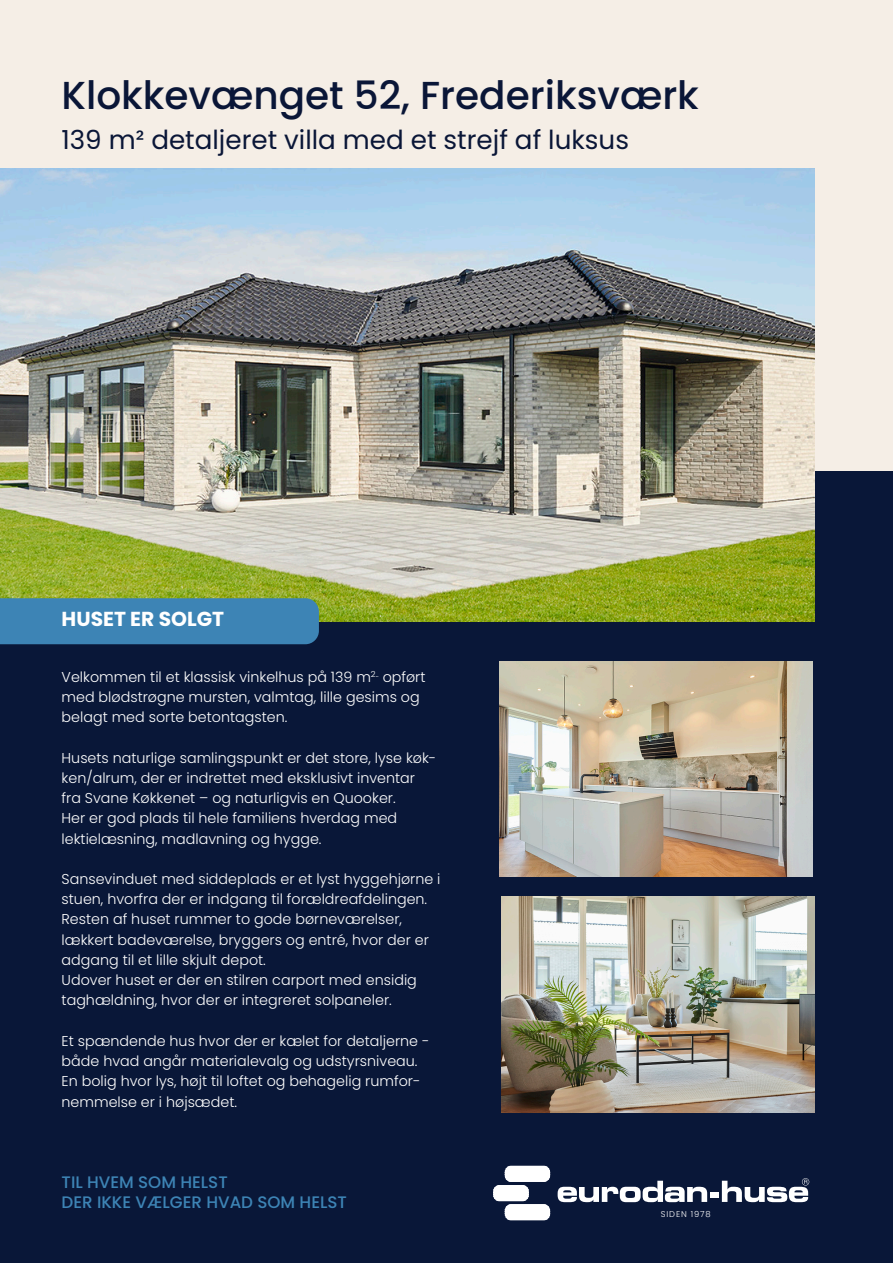
<style>
.page{position:relative;width:893px;height:1263px;background:#fff}
.page>*{position:absolute;margin:0;border:0;box-sizing:border-box;transform-origin:0 0}
.t1{font:500 39px "Poppins";color:#0a1637}
.t2{font:26.25px "Poppins";color:#0a1637}
.t3{font:700 20.25px "Poppins";color:#fff}
.t4{font:500 16.65px "Poppins";color:#3d84b5}
.t5{font:300 14.25px/20.2px "Poppins";color:#fff}
.t6{font:300 8.4px "Poppins";letter-spacing:.1em;color:#fff}
.s1{color:#091738}
</style>
<div class="page">
<div style="left:0;top:0;width:893px;height:478px;background:#f5eee6"></div>
<div style="left:0;top:471px;width:893px;height:792px;background:#091738"></div>
<img style="left:0;top:168px;width:814px;height:454px">
<svg style="left:558px;top:1181px;width:149px;height:21px"></svg>
<div style="left:710px;top:1192px;width:9px;height:5px;background:#fff"></div>
<svg style="left:493px;top:1166px;width:57px;height:53px"></svg>
<hr style="left:505px;top:1219px;width:45px;height:1px;background:#fff">
<hr style="left:505px;top:1217px;width:45px;height:1px;background:#fff">
<hr style="left:505px;top:1215px;width:45px;height:1px;background:#fff">
<hr style="left:505px;top:1213px;width:45px;height:1px;background:#fff">
<hr style="left:505px;top:1211px;width:45px;height:1px;background:#fff">
<hr style="left:505px;top:1208px;width:45px;height:1px;background:#fff">
<hr style="left:505px;top:1206px;width:45px;height:1px;background:#fff">
<hr style="left:505px;top:1204px;width:45px;height:1px;background:#fff">
<svg style="left:722px;top:1178px;width:87px;height:24px"></svg>
<div style="left:0;top:598px;width:319px;height:46px;background:#3d84b5"></div>
<img style="left:501px;top:897px;width:313px;height:215px">
<img style="left:500px;top:662px;width:313px;height:215px">
<p class="t1" style="left:61px;top:73px;width:639px">Klokkevænget 52, Frederiksværk</p>
<p class="t2" style="left:61px;top:125px;width:569px">139 m<span class="s1">²</span> detaljeret villa med et strejf af luksus</p>
<p class="t3" style="left:62px;top:608px;width:164px">HUSET ER SOLGT</p>
<p class="t5" style="left:62px;top:666px;width:365px">Velkommen til et klassisk vinkelhus på 139 m<sup>2..</sup> opført med blødstrøgne mursten, valmtag, lille gesims og belagt med sorte betontagsten.</p>
<p class="t5" style="left:62px;top:747px;width:376px">Husets naturlige samlingspunkt er det store, lyse køk&shy;ken/alrum, der er indrettet med eksklusivt inventar</p>
<p class="t5" style="left:62px;top:788px;width:336px">fra Svane Køkkenet – og naturligvis en Quooker.</p>
<p class="t5" style="left:62px;top:808px;width:337px">Her er god plads til hele familiens hverdag med</p>
<p class="t5" style="left:62px;top:828px;width:261px">lektielæsning, madlavning og hygge.</p>
<p class="t5" style="left:62px;top:869px;width:380px">Sansevinduet med siddeplads er et lyst hyggehjørne i stuen, hvorfra der er indgang til forældreafdelingen.</p>
<p class="t5" style="left:62px;top:909px;width:369px">Resten af huset rummer to gode børneværelser, lækkert badeværelse, bryggers og entré, hvor der er adgang til et lille skjult depot.</p>
<p class="t5" style="left:62px;top:970px;width:357px">Udover huset er der en stilren carport med ensidig taghældning, hvor der er integreret solpaneler.</p>
<p class="t5" style="left:62px;top:1031px;width:369px">Et spændende hus hvor der er kælet for detaljerne - både hvad angår materialevalg og udstyrsniveau.</p>
<p class="t5" style="left:62px;top:1071px;width:360px">En bolig hvor lys, højt til loftet og behagelig rumfor&shy;nemmelse er i højsædet.</p>
<p class="t4" style="left:62px;top:1172px;width:168px">TIL HVEM SOM HELST</p>
<p class="t4" style="left:62px;top:1192px;width:287px">DER IKKE VÆLGER HVAD SOM HELST</p>
<p class="t6" style="left:661px;top:1209px;width:51px">SIDEN 1978</p>
</div>
